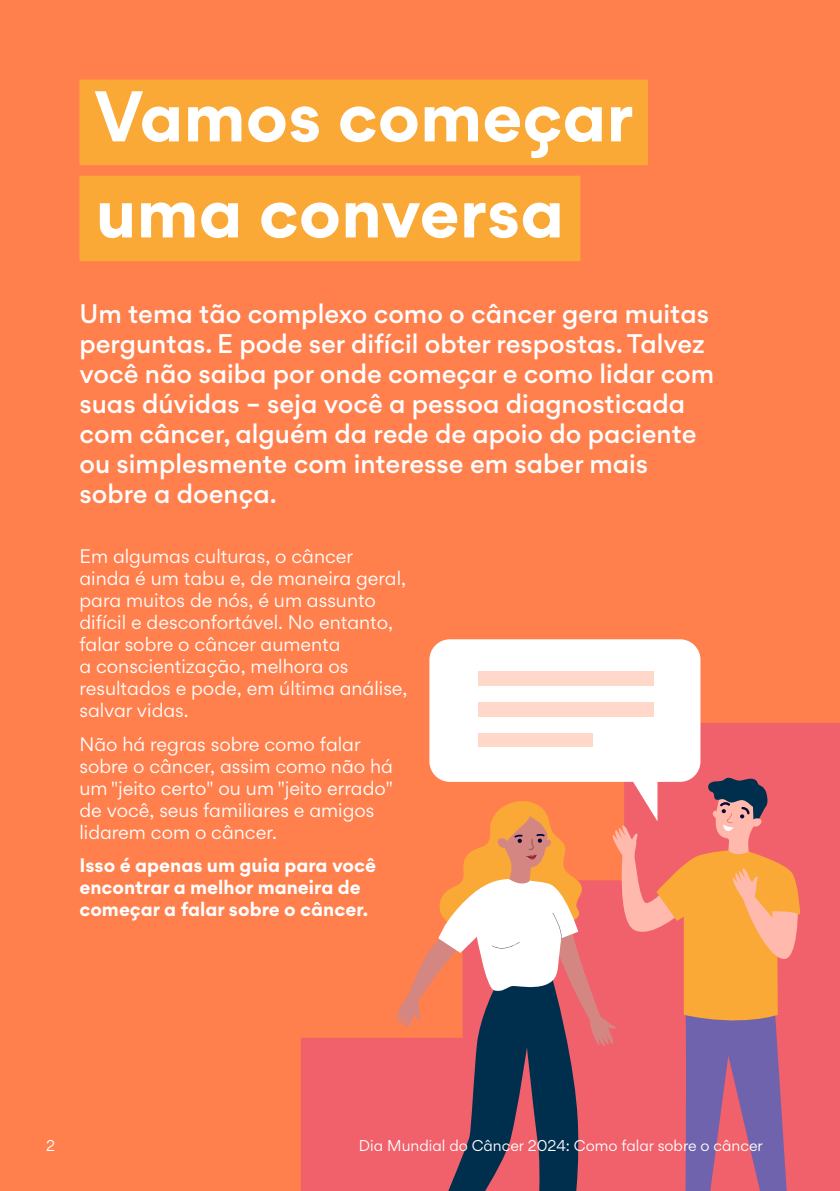
<style>
.page{position:relative;width:840px;height:1191px;background:#fff}
.page>*{position:absolute;margin:0;border:0;box-sizing:border-box;transform-origin:0 0}
.t1{font:700 64px/96px "Gordita";color:#fff}
.t2{font:500 24px/30px "Gordita";color:#fff}
.t3{font:17.6px/22px "Gordita";color:#fff}
.t4{font:700 17.6px/22px "Gordita";color:#fff}
.t5{font:14px "Gordita";color:#fff}
</style>
<div class="page">
<div style="left:0;top:0;width:839px;height:1191px;background:#ff7f4d"></div>
<div style="left:79px;top:80px;width:568px;height:85px;background:#faa836"></div>
<div style="left:79px;top:176px;width:501px;height:85px;background:#faa836"></div>
<svg style="left:301px;top:723px;width:538px;height:468px;fill:#f0616b"></svg>
<div style="left:429px;top:639px;width:271px;height:137px;background:#fff"></div>
<div style="left:477px;top:671px;width:175px;height:14px;background:#ffd8ca"></div>
<div style="left:477px;top:702px;width:175px;height:14px;background:#ffd8ca"></div>
<div style="left:477px;top:733px;width:115px;height:14px;background:#ffd8ca"></div>
<svg style="left:395px;top:776px;width:404px;height:415px;background:#cf786f"></svg>
<h1 class="t1" style="left:94px;top:67px;width:541px">Vamos começar uma conversa</h1>
<p class="t2" style="left:79px;top:299px;width:636px">Um tema tão complexo como o câncer gera muitas perguntas. E pode ser difícil obter respostas. Talvez você não saiba por onde começar e como lidar com suas dúvidas – seja você a pessoa diagnosticada com câncer, alguém da rede de apoio do paciente ou simplesmente com interesse em saber mais sobre a doença.</p>
<p class="t3" style="left:79px;top:545px;width:329px">Em algumas culturas, o câncer ainda é um tabu e, de maneira geral, para muitos de nós, é um assunto difícil e desconfortável. No entanto, falar sobre o câncer aumenta<br>a conscientização, melhora os resultados e pode, em última análise, salvar vidas.</p>
<p class="t3" style="left:79px;top:732px;width:315px">Não há regras sobre como falar sobre o câncer, assim como não há um "jeito certo" ou um "jeito errado" de você, seus familiares e amigos lidarem com o câncer.</p>
<p class="t4" style="left:79px;top:854px;width:298px">Isso é apenas um guia para você encontrar a melhor maneira de começar a falar sobre o câncer.</p>
<p class="t5" style="left:46px;top:1135px;width:11px">2</p>
<p class="t5" style="left:359px;top:1135px;width:405px">Dia Mundial do Câncer 2024: Como falar sobre o câncer</p>
</div>
